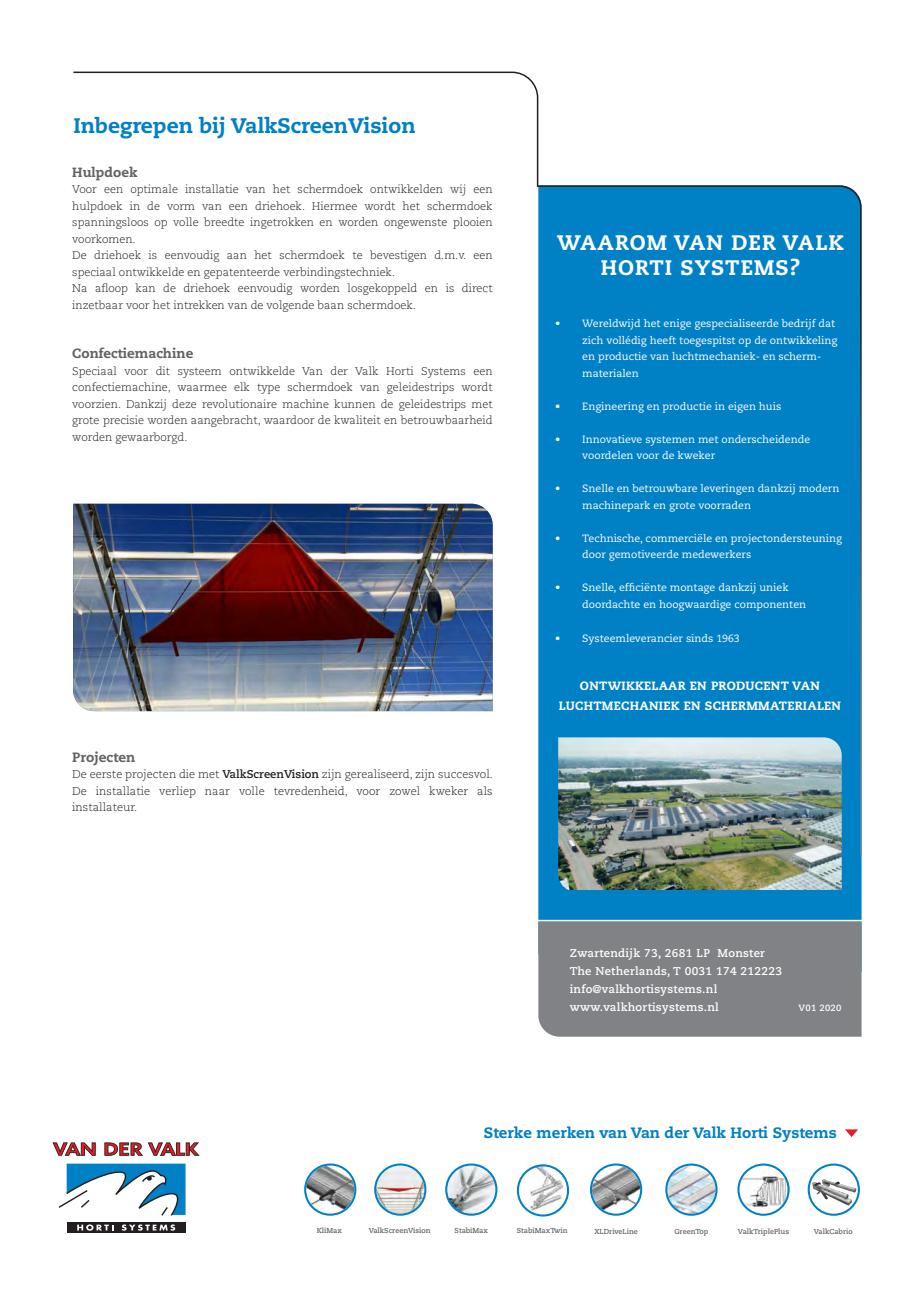
<style>
.page{position:relative;width:919px;height:1289px;background:#fff}
.page>*{position:absolute;margin:0;border:0;box-sizing:border-box;transform-origin:0 0}
.t1{font:800 21px "Caecilia LT Std";letter-spacing:.05em;color:#fff}
.t2{font:800 21px "Caecilia LT Std";color:#0080c5}
.t3{font:800 15px "Caecilia LT Std";color:#0080c5}
.t4{font:800 13.5px "Caecilia LT Std";color:#636366}
.t5{font:800 13.35px "Caecilia LT Std";color:#636366}
.t6{font:800 12px/19.5px "Caecilia LT Std";letter-spacing:.025em;color:#fff;text-align:center}
.t7{font:300 11.25px/16.5px "Caecilia LT Std";color:#231f20;text-align:justify}
.t8{font:700 11.25px "Caecilia LT Std";letter-spacing:.025em;color:#fff}
.t9{font:300 11.1px/16.5px "Caecilia LT Std";color:#231f20;text-align:justify}
.t10{font:10.5px/16.5px "Caecilia LT Std";color:#fff}
.t11{font:700 9px "Caecilia LT Std";letter-spacing:.025em;color:#fff}
.t12{font:700 7.2px "Caecilia LT Std";color:#636366}
.s1{font-weight:700}
</style>
<div class="page">
<div style="left:538px;top:856px;width:323px;height:63px;background:#0080c5"></div>
<div style="left:538px;top:921px;width:323px;height:115px;background:#808285"></div>
<img style="left:558px;top:856px;width:283px;height:34px">
<svg style="left:52px;top:1142px;width:44px;height:13px"></svg>
<svg style="left:104px;top:1142px;width:95px;height:13px"></svg>
<div style="left:67px;top:1222px;width:119px;height:10px;background:#231f20"></div>
<svg style="left:59px;top:1163px;width:126px;height:52px"></svg>
<svg style="left:77px;top:1224px;width:36px;height:6px"></svg>
<svg style="left:122px;top:1224px;width:53px;height:6px"></svg>
<img style="left:376px;top:1165px;width:48px;height:48px;border-radius:24px">
<div style="left:374px;top:1163px;width:52px;height:52px;border:2px solid #0080c5;border-radius:50%"></div>
<img style="left:306px;top:1165px;width:48px;height:48px;border-radius:24px">
<div style="left:304px;top:1163px;width:52px;height:52px;border:2px solid #0080c5;border-radius:50%"></div>
<img style="left:592px;top:1165px;width:48px;height:48px;border-radius:24px">
<div style="left:590px;top:1163px;width:52px;height:52px;border:2px solid #0080c5;border-radius:50%"></div>
<img style="left:667px;top:1165px;width:48px;height:48px;border-radius:24px">
<div style="left:665px;top:1163px;width:52px;height:52px;border:2px solid #0080c5;border-radius:50%"></div>
<img style="left:446px;top:1164px;width:50px;height:50px;border-radius:25px">
<div style="left:445px;top:1163px;width:52px;height:52px;border:2px solid #0080c5;border-radius:50%"></div>
<img style="left:739px;top:1165px;width:48px;height:48px;border-radius:24px">
<div style="left:737px;top:1163px;width:52px;height:52px;border:2px solid #0080c5;border-radius:50%"></div>
<img style="left:810px;top:1173px;width:47px;height:35px">
<div style="left:807px;top:1163px;width:52px;height:52px;border:2px solid #0080c5;border-radius:50%"></div>
<svg style="left:518px;top:1165px;width:50px;height:50px"></svg>
<img style="left:527px;top:1167px;width:37px;height:44px">
<div style="left:517px;top:1164px;width:52px;height:52px;border:2px solid #0080c5;border-radius:50%"></div>
<svg style="left:845px;top:1129px;width:13px;height:8px"></svg>
<svg style="left:73px;top:71px;width:466px;height:114px"></svg>
<svg style="left:536px;top:185px;width:326px;height:671px;background:#1986be"></svg>
<img style="left:73px;top:504px;width:419px;height:207px">
<p class="t2" style="left:73px;top:113px;width:344px">Inbegrepen bij ValkScreenVision</p>
<p class="t5" style="left:72px;top:164px;width:67px">Hulpdoek</p>
<p class="t9" style="left:72px;top:181px;width:422px">Voor een optimale installatie van het schermdoek ontwikkelden wij een hulpdoek in de vorm van een driehoek. Hiermee wordt het schermdoek spanningsloos op volle breedte ingetrokken en worden ongewenste plooien voorkomen.</p>
<p class="t9" style="left:72px;top:247px;width:422px">De driehoek is eenvoudig aan het schermdoek te bevestigen d.m.v. een speciaal ontwikkelde en gepatenteerde verbindingstechniek.</p>
<p class="t9" style="left:72px;top:280px;width:422px">Na afloop kan de driehoek eenvoudig worden losgekoppeld en is direct inzetbaar voor het intrekken van de volgende baan schermdoek.</p>
<p class="t5" style="left:72px;top:345px;width:123px">Confectiemachine</p>
<p class="t9" style="left:72px;top:363px;width:422px">Speciaal voor dit systeem ontwikkelde Van der Valk Horti Systems een confectiemachine, waarmee elk type schermdoek van geleidestrips wordt voorzien. Dankzij deze revolutionaire machine kunnen de geleidestrips met grote precisie worden aangebracht, waardoor de kwaliteit en betrouwbaarheid worden gewaarborgd.</p>
<p class="t4" style="left:72px;top:748px;width:65px">Projecten</p>
<p class="t7" style="left:72px;top:766px;width:422px">De eerste projecten die met <span class="s1">ValkScreenVision</span> zijn gerealiseerd, zijn succesvol.<br>De installatie verliep naar volle tevredenheid, voor zowel kweker als installateur.</p>
<p class="t1" style="left:557px;top:229px;width:288px">WAAROM VAN DER VALK</p>
<p class="t1" style="left:600px;top:254px;width:201px">HORTI SYSTEMS?</p>
<p class="t10" style="left:582px;top:315px;width:256px;text-indent:-27px">• Wereldwijd het enige gespecialiseerde bedrijf dat zich vollédig heeft toegespitst op de ontwikkeling en productie van luchtmechaniek- en scherm&shy;materialen</p>
<p class="t10" style="left:555px;top:398px;width:227px">• Engineering en productie in eigen huis</p>
<p class="t10" style="left:582px;top:431px;width:229px;text-indent:-27px">• Innovatieve systemen met onderscheidende voordelen voor de kweker</p>
<p class="t10" style="left:582px;top:480px;width:258px;text-indent:-27px">• Snelle en betrouwbare leveringen dankzij modern machinepark en grote voorraden</p>
<p class="t10" style="left:582px;top:530px;width:261px;text-indent:-27px">• Technische, commerciële en projectondersteuning door gemotiveerde medewerkers</p>
<p class="t10" style="left:582px;top:579px;width:225px;text-indent:-27px">• Snelle, efficiënte montage dankzij uniek doordachte en hoogwaardige componenten</p>
<p class="t10" style="left:555px;top:630px;width:186px">• Systeemleverancier sinds 1963</p>
<p class="t6" style="left:558px;top:676px;width:284px">ONTWIKKELAAR EN PRODUCENT VAN<br>LUCHTMECHANIEK EN SCHERMMATERIALEN</p>
<p class="t8" style="left:569px;top:946px;width:197px">Zwartendijk 73, 2681 LP Monster</p>
<p class="t8" style="left:569px;top:964px;width:214px">The Netherlands, T 0031 174 212223</p>
<p class="t8" style="left:569px;top:982px;width:149px">info@valkhortisystems.nl</p>
<p class="t8" style="left:569px;top:1000px;width:150px">www.valkhortisystems.nl</p>
<p class="t11" style="left:798px;top:1002px;width:44px">V01 2020</p>
<p class="t3" style="left:484px;top:1122px;width:354px">Sterke merken van Van der Valk Horti Systems</p>
<p class="t12" style="left:317px;top:1226px;width:27px">KliMax</p>
<p class="t12" style="left:368px;top:1226px;width:63px">ValkScreenVision</p>
<p class="t12" style="left:454px;top:1226px;width:35px">StabiMax</p>
<p class="t12" style="left:517px;top:1226px;width:52px">StabiMaxTwin</p>
<p class="t12" style="left:594px;top:1226px;width:45px">XLDriveLine</p>
<p class="t12" style="left:674px;top:1226px;width:36px">GreenTop</p>
<p class="t12" style="left:738px;top:1226px;width:53px">ValkTriplePlus</p>
<p class="t12" style="left:813px;top:1226px;width:40px">ValkCabrio</p>
</div>
